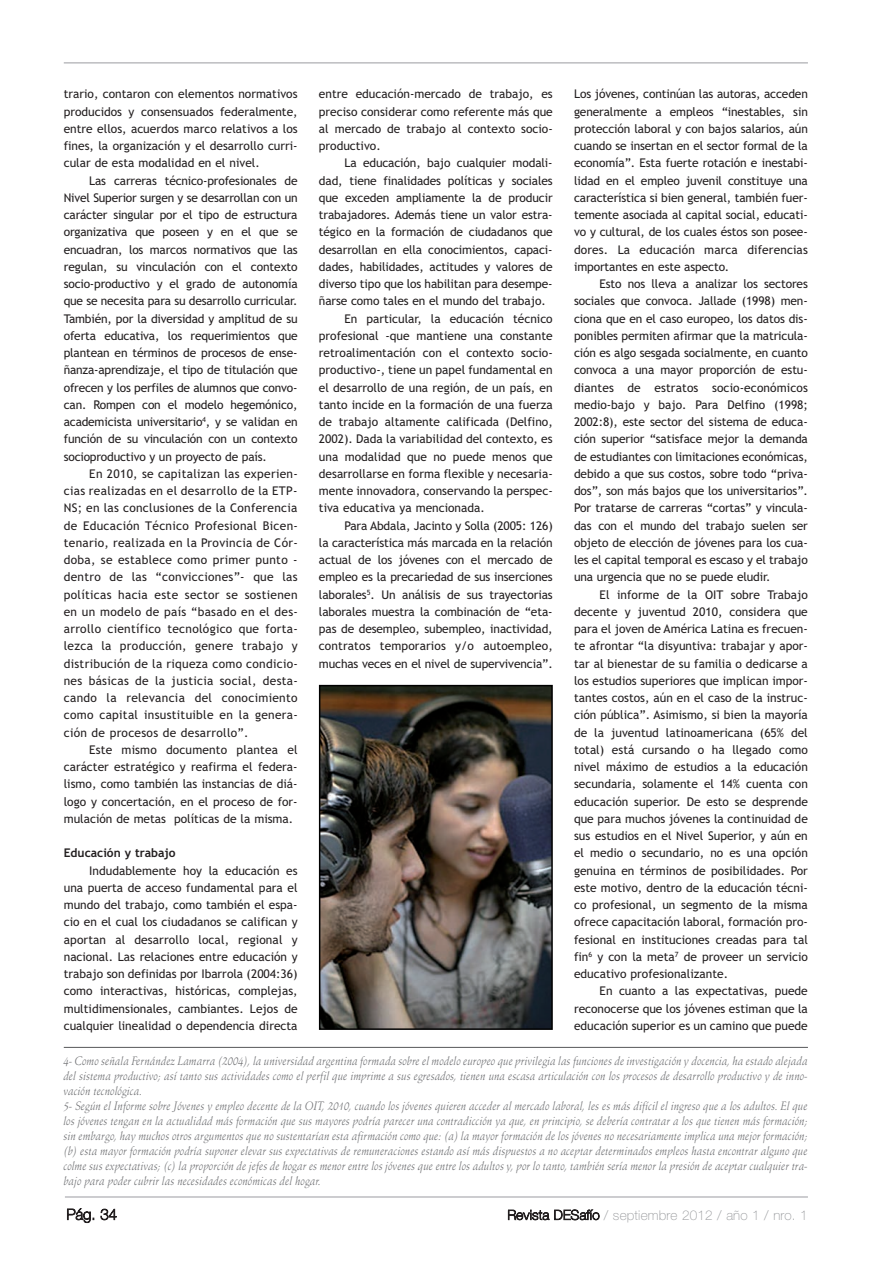
<style>
.page{position:relative;width:893px;height:1263px;background:#fff}
.page>*{position:absolute;margin:0;border:0;box-sizing:border-box;transform-origin:0 0}
.t1{font:100 15px "Helvetica Neue";color:#231f20}
.t2{font:100 13.5px "Helvetica Neue";letter-spacing:.015em;color:#939598}
.t3{font:12px/17.2px "Trebuchet MS";color:#231f20;text-align:justify}
.t4{font:italic 12px/15px "Schneidler BT";color:#6c6d70;scale:.9 1}
.t5{font:700 12px "Trebuchet MS";color:#231f20}
.s1{color:#231f20}
</style>
<div class="page">
<img style="left:322px;top:688px;width:228px;height:339px">
<div style="left:319px;top:685px;width:234px;height:345px;border:2px solid #000"></div>
<svg style="left:67px;top:1208px;width:27px;height:15px"></svg>
<svg style="left:100px;top:1208px;width:17px;height:12px"></svg>
<svg style="left:508px;top:1209px;width:92px;height:12px"></svg>
<hr style="left:65px;top:1196px;width:743px;height:2px;background:#bcbdc0">
<hr style="left:64px;top:62px;width:744px;height:2px;background:#bcbdc0">
<hr style="left:64px;top:1047px;width:744px;height:1px;background:#57585a">
<p class="t3" style="left:574px;top:85px;width:235px">Los jóvenes, continúan las autoras, acceden generalmente a empleos “inestables, sin protección laboral y con bajos salarios, aún cuando se insertan en el sector formal de la economía”. Esta fuerte rotación e inestabi&shy;lidad en el empleo juvenil constituye una característica si bien general, también fuer&shy;temente asociada al capital social, educati&shy;vo y cultural, de los cuales éstos son posee&shy;dores. La educación marca diferencias importantes en este aspecto.</p>
<p class="t3" style="left:574px;top:275px;width:235px;text-indent:26px">Esto nos lleva a analizar los sectores sociales que convoca. Jallade (1998) men&shy;ciona que en el caso europeo, los datos dis&shy;ponibles permiten afirmar que la matricula&shy;ción es algo sesgada socialmente, en cuanto convoca a una mayor proporción de estu&shy;diantes de estratos socio-económicos medio-bajo y bajo. Para Delfino (1998; 2002:8), este sector del sistema de educa&shy;ción superior “satisface mejor la demanda de estudiantes con limitaciones económicas, debido a que sus costos, sobre todo “priva&shy;dos”, son más bajos que los universitarios”.<br>Por tratarse de carreras “cortas” y vincula&shy;das con el mundo del trabajo suelen ser objeto de elección de jóvenes para los cua&shy;les el capital temporal es escaso y el trabajo una urgencia que no se puede eludir.</p>
<p class="t3" style="left:574px;top:586px;width:235px;text-indent:26px">El informe de la OIT sobre Trabajo decente y juventud 2010, considera que para el joven de América Latina es frecuen&shy;te afrontar “la disyuntiva: trabajar y apor&shy;tar al bienestar de su familia o dedicarse a los estudios superiores que implican impor&shy;tantes costos, aún en el caso de la instruc&shy;ción pública”. Asimismo, si bien la mayoría de la juventud latinoamericana (65% del total) está cursando o ha llegado como nivel máximo de estudios a la educación secundaria, solamente el 14% cuenta con educación superior. De esto se desprende que para muchos jóvenes la continuidad de sus estudios en el Nivel Superior, y aún en el medio o secundario, no es una opción genuina en términos de posibilidades. Por este motivo, dentro de la educación técni&shy;co profesional, un segmento de la misma ofrece capacitación laboral, formación pro&shy;fesional en instituciones creadas para tal fin<sup>6</sup> y con la meta<sup>7</sup> de proveer un servicio educativo profesionalizante.</p>
<p class="t3" style="left:574px;top:983px;width:235px;text-indent:26px">En cuanto a las expectativas, puede reconocerse que los jóvenes estiman que la educación superior es un camino que puede</p>
<p class="t4" style="left:64px;top:1053px;width:828px">4- Como señala Fernández Lamarra (2004), la universidad argentina formada sobre el modelo europeo que privilegia las funciones de investigación y docencia, ha estado alejada del sistema productivo; así tanto sus actividades como el perfil que imprime a sus egresados, tienen una escasa articulación con los procesos de desarrollo productivo y de inno&shy;vación tecnológica.<br>5- Según el Informe sobre Jóvenes y empleo decente de la OIT, 2010, cuando los jóvenes quieren acceder al mercado laboral, les es más difícil el ingreso que a los adultos. El que los jóvenes tengan en la actualidad más formación que sus mayores podría parecer una contradicción ya que, en principio, se debería contratar a los que tienen más formación; sin embargo, hay muchos otros argumentos que no sustentarían esta afirmación como que: (a) la mayor formación de los jóvenes no necesariamente implica una mejor formación; (b) esta mayor formación podría suponer elevar sus expectativas de remuneraciones estando así más dispuestos a no aceptar determinados empleos hasta encontrar alguno que colme sus expectativas; (c) la proporción de jefes de hogar es menor entre los jóvenes que entre los adultos y, por lo tanto, también sería menor la presión de aceptar cualquier tra&shy;bajo para poder cubrir las necesidades económicas del hogar.</p>
<p class="t3" style="left:319px;top:85px;width:235px">entre educación-mercado de trabajo, es preciso considerar como referente más que al mercado de trabajo al contexto socio&shy;productivo.</p>
<p class="t3" style="left:344px;top:154px;width:210px">La educación, bajo cualquier modali-</p>
<p class="t3" style="left:319px;top:172px;width:235px">dad, tiene finalidades políticas y sociales</p>
<p class="t3" style="left:319px;top:189px;width:235px">que exceden ampliamente la de producir</p>
<p class="t3" style="left:319px;top:206px;width:235px">trabajadores. Además tiene un valor estra-</p>
<p class="t3" style="left:319px;top:224px;width:235px">tégico en la formación de ciudadanos que</p>
<p class="t3" style="left:319px;top:241px;width:235px">desarrollan en ella conocimientos, capaci-</p>
<p class="t3" style="left:319px;top:258px;width:235px">dades, habilidades, actitudes y valores de</p>
<p class="t3" style="left:319px;top:275px;width:235px">diverso tipo que los habilitan para desempe-</p>
<p class="t3" style="left:319px;top:292px;width:228px">ñarse como tales en el mundo del trabajo.</p>
<p class="t3" style="left:344px;top:310px;width:210px">En particular, la educación técnico</p>
<p class="t3" style="left:319px;top:327px;width:235px">profesional -que mantiene una constante</p>
<p class="t3" style="left:319px;top:344px;width:235px">retroalimentación con el contexto socio-</p>
<p class="t3" style="left:319px;top:361px;width:235px">productivo-, tiene un papel fundamental en</p>
<p class="t3" style="left:319px;top:379px;width:235px">el desarrollo de una región, de un país, en</p>
<p class="t3" style="left:319px;top:396px;width:235px">tanto incide en la formación de una fuerza</p>
<p class="t3" style="left:319px;top:413px;width:235px">de trabajo altamente calificada (Delfino,</p>
<p class="t3" style="left:319px;top:430px;width:235px">2002). Dada la variabilidad del contexto, es</p>
<p class="t3" style="left:319px;top:448px;width:235px">una modalidad que no puede menos que</p>
<p class="t3" style="left:319px;top:465px;width:235px">desarrollarse en forma flexible y necesaria-</p>
<p class="t3" style="left:319px;top:482px;width:235px">mente innovadora, conservando la perspec-</p>
<p class="t3" style="left:319px;top:499px;width:167px">tiva educativa ya mencionada.</p>
<p class="t3" style="left:344px;top:517px;width:210px">Para Abdala, Jacinto y Solla (2005: 126)</p>
<p class="t3" style="left:319px;top:534px;width:235px">la característica más marcada en la relación</p>
<p class="t3" style="left:319px;top:551px;width:235px">actual de los jóvenes con el mercado de</p>
<p class="t3" style="left:319px;top:569px;width:235px">empleo es la precariedad de sus inserciones</p>
<p class="t3" style="left:319px;top:586px;width:235px">laborales<sup>5</sup>. Un análisis de sus trayectorias</p>
<p class="t3" style="left:319px;top:603px;width:235px">laborales muestra la combinación de “eta-</p>
<p class="t3" style="left:319px;top:620px;width:235px">pas de desempleo, subempleo, inactividad,</p>
<p class="t3" style="left:319px;top:637px;width:235px">contratos temporarios y/o autoempleo,</p>
<p class="t3" style="left:319px;top:655px;width:235px">muchas veces en el nivel de supervivencia”.</p>
<p class="t3" style="left:64px;top:86px;width:235px">trario, contaron con elementos normativos producidos y consensuados federalmente, entre ellos, acuerdos marco relativos a los fines, la organización y el desarrollo curri&shy;cular de esta modalidad en el nivel.</p>
<p class="t3" style="left:64px;top:172px;width:235px;text-indent:26px">Las carreras técnico-profesionales de Nivel Superior surgen y se desarrollan con un carácter singular por el tipo de estructura organizativa que poseen y en el que se encuadran, los marcos normativos que las regulan, su vinculación con el contexto socio-productivo y el grado de autonomía que se necesita para su desarrollo curricular.<br>También, por la diversidad y amplitud de su oferta educativa, los requerimientos que plantean en términos de procesos de ense&shy;ñanza-aprendizaje, el tipo de titulación que ofrecen y los perfiles de alumnos que convo&shy;can. Rompen con el modelo hegemónico, academicista universitario<sup>4</sup>, y se validan en función de su vinculación con un contexto socioproductivo y un proyecto de país.</p>
<p class="t3" style="left:64px;top:465px;width:236px;text-indent:26px">En 2010, se capitalizan las experien&shy;cias realizadas en el desarrollo de la ETP-NS; en las conclusiones de la Conferencia de Educación Técnico Profesional Bicen&shy;tenario, realizada en la Provincia de Cór&shy;doba, se establece como primer punto - dentro de las “convicciones”- que las políticas hacia este sector se sostienen en un modelo de país “basado en el des&shy;arrollo científico tecnológico que forta&shy;lezca la producción, genere trabajo y distribución de la riqueza como condicio&shy;nes básicas de la justicia social, desta&shy;cando la relevancia del conocimiento como capital insustituible en la genera&shy;ción de procesos de desarrollo”.</p>
<p class="t3" style="left:64px;top:741px;width:235px;text-indent:26px">Este mismo documento plantea el carácter estratégico y reafirma el federa&shy;lismo, como también las instancias de diá&shy;logo y concertación, en el proceso de for&shy;mulación de metas políticas de la misma.</p>
<p class="t5" style="left:64px;top:846px;width:113px">Educación y trabajo</p>
<p class="t3" style="left:64px;top:862px;width:235px;text-indent:26px">Indudablemente hoy la educación es una puerta de acceso fundamental para el mundo del trabajo, como también el espa&shy;cio en el cual los ciudadanos se califican y aportan al desarrollo local, regional y nacional. Las relaciones entre educación y trabajo son definidas por Ibarrola (2004:36) como interactivas, históricas, complejas, multidimensionales, cambiantes. Lejos de cualquier linealidad o dependencia directa</p>
<p class="t1" style="left:67px;top:1209px;width:52px">Pág. 34</p>
<p class="t2" style="left:508px;top:1210px;width:302px"><span class="s1">Revista DESafío</span> / septiembre 2012 / año 1 / nro. 1</p>
</div>
